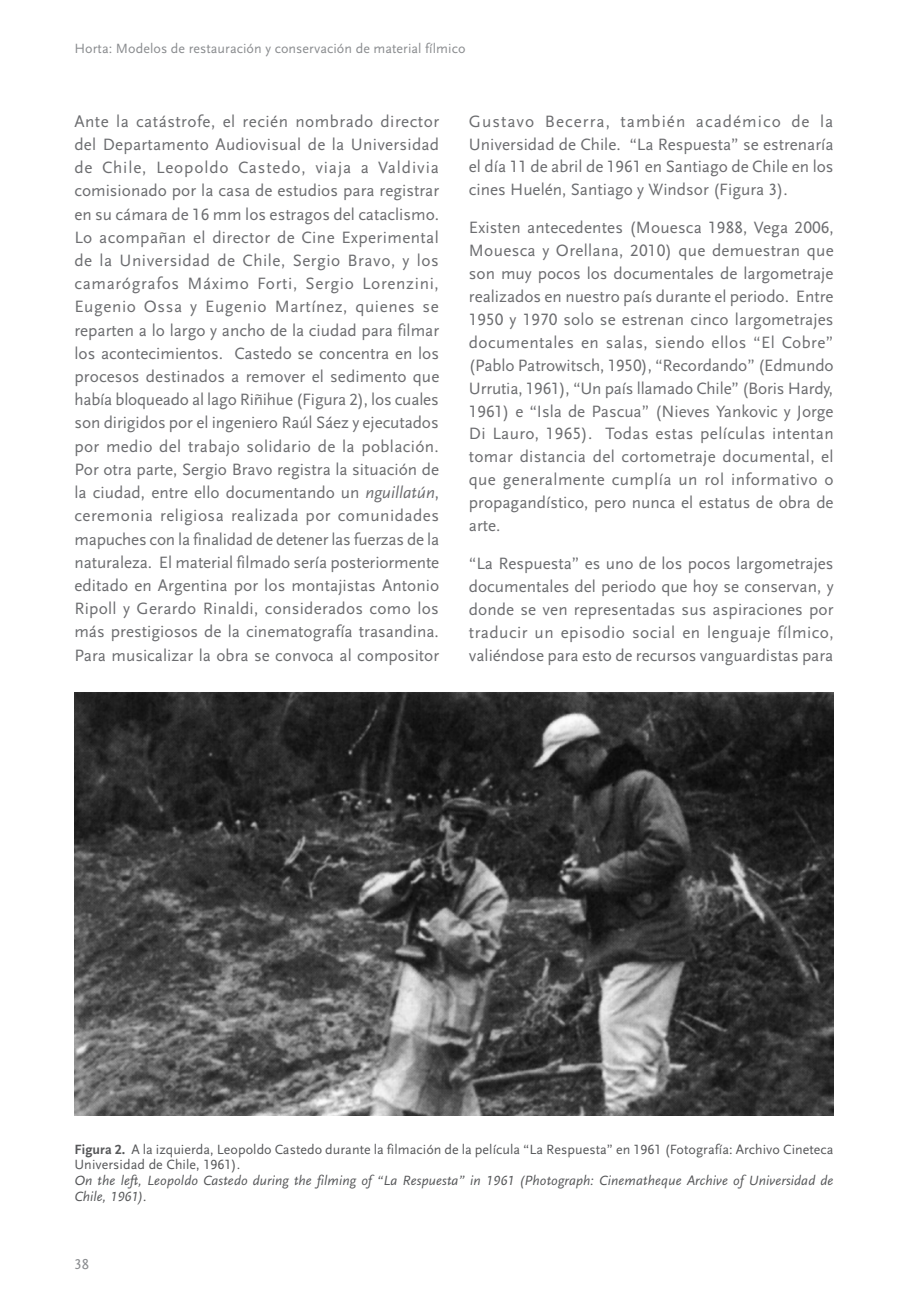
<style>
.page{position:relative;width:918px;height:1315px;background:#fff}
.page>*{position:absolute;margin:0;border:0;box-sizing:border-box;transform-origin:0 0}
.t1{font:17.15px/23.3px "Scala Sans Regular LF";color:#6c6d70;text-align:justify}
.t2{font:14.88px "Scala Sans Regular LF";color:#8a8c8f}
.t3{font:14px/15.8px "Scala Sans Regular LF";letter-spacing:.005em;color:#57585a}
.t4{font:14px/15.8px "Scala Sans Regular LF Italic";letter-spacing:.01em;color:#57585a}
.t5{font:14px "Scala Sans Regular LF";letter-spacing:.005em;color:#8a8c8f}
.s1{font-family:"Scala Sans Regular LF Italic"}
.s2{font-family:"Scala Sans Bold LF"}
</style>
<div class="page">
<img style="left:74px;top:693px;width:759px;height:422px">
<p class="t5" style="left:74px;top:41px;width:392px">Horta: Modelos de restauración y conservación de material fílmico</p>
<p class="t1" style="left:74px;top:110px;width:366px">Ante la catástrofe, el recién nombrado director del Departamento Audiovisual de la Universidad de Chile, Leopoldo Castedo, viaja a Valdivia comisionado por la casa de estudios para registrar en su cámara de 16 mm los estragos del cataclismo.<br>Lo acompañan el director de Cine Experimental de la Universidad de Chile, Sergio Bravo, y los camarógrafos Máximo Forti, Sergio Lorenzini, Eugenio Ossa y Eugenio Martínez, quienes se reparten a lo largo y ancho de la ciudad para filmar los acontecimientos. Castedo se concentra en los procesos destinados a remover el sedimento que había bloqueado al lago Riñihue (Figura 2), los cuales son dirigidos por el ingeniero Raúl Sáez y ejecutados por medio del trabajo solidario de la población.<br>Por otra parte, Sergio Bravo registra la situación de la ciudad, entre ello documentando un <span class="s1">nguillatún</span>, ceremonia religiosa realizada por comunidades mapuches con la finalidad de detener las fuerzas de la naturaleza. El material filmado sería posteriormente editado en Argentina por los montajistas Antonio Ripoll y Gerardo Rinaldi, considerados como los más prestigiosos de la cinematografía trasandina.<br>Para musicalizar la obra se convoca al compositor</p>
<p class="t1" style="left:469px;top:110px;width:366px">Gustavo Becerra, también académico de la Universidad de Chile. “La Respuesta” se estrenaría el día 11 de abril de 1961 en Santiago de Chile en los cines Huelén, Santiago y Windsor (Figura 3).</p>
<p class="t1" style="left:469px;top:216px;width:366px">Existen antecedentes (Mouesca 1988, Vega 2006, Mouesca y Orellana, 2010) que demuestran que son muy pocos los documentales de largometraje realizados en nuestro país durante el periodo. Entre 1950 y 1970 solo se estrenan cinco largometrajes documentales en salas, siendo ellos “El Cobre” (Pablo Patrowitsch, 1950), “Recordando” (Edmundo Urrutia, 1961), “Un país llamado Chile” (Boris Hardy, 1961) e “Isla de Pascua” (Nieves Yankovic y Jorge Di Lauro, 1965). Todas estas películas intentan tomar distancia del cortometraje documental, el que generalmente cumplía un rol informativo o propagandístico, pero nunca el estatus de obra de arte.</p>
<p class="t1" style="left:469px;top:552px;width:366px">“La Respuesta” es uno de los pocos largometrajes documentales del periodo que hoy se conservan, y donde se ven representadas sus aspiraciones por traducir un episodio social en lenguaje fílmico, valiéndose para esto de recursos vanguardistas para</p>
<p class="t3" style="left:74px;top:1141px;width:760px"><span class="s2">Figura 2.</span> A la izquierda, Leopoldo Castedo durante la filmación de la película “La Respuesta” en 1961 (Fotografía: Archivo Cineteca<br>Universidad de Chile, 1961).</p>
<p class="t4" style="left:74px;top:1173px;width:760px">On the left, Leopoldo Castedo during the filming of “La Respuesta” in 1961 (Photograph: Cinematheque Archive of Universidad de<br>Chile, 1961).</p>
<p class="t2" style="left:74px;top:1255px;width:16px">38</p>
</div>
